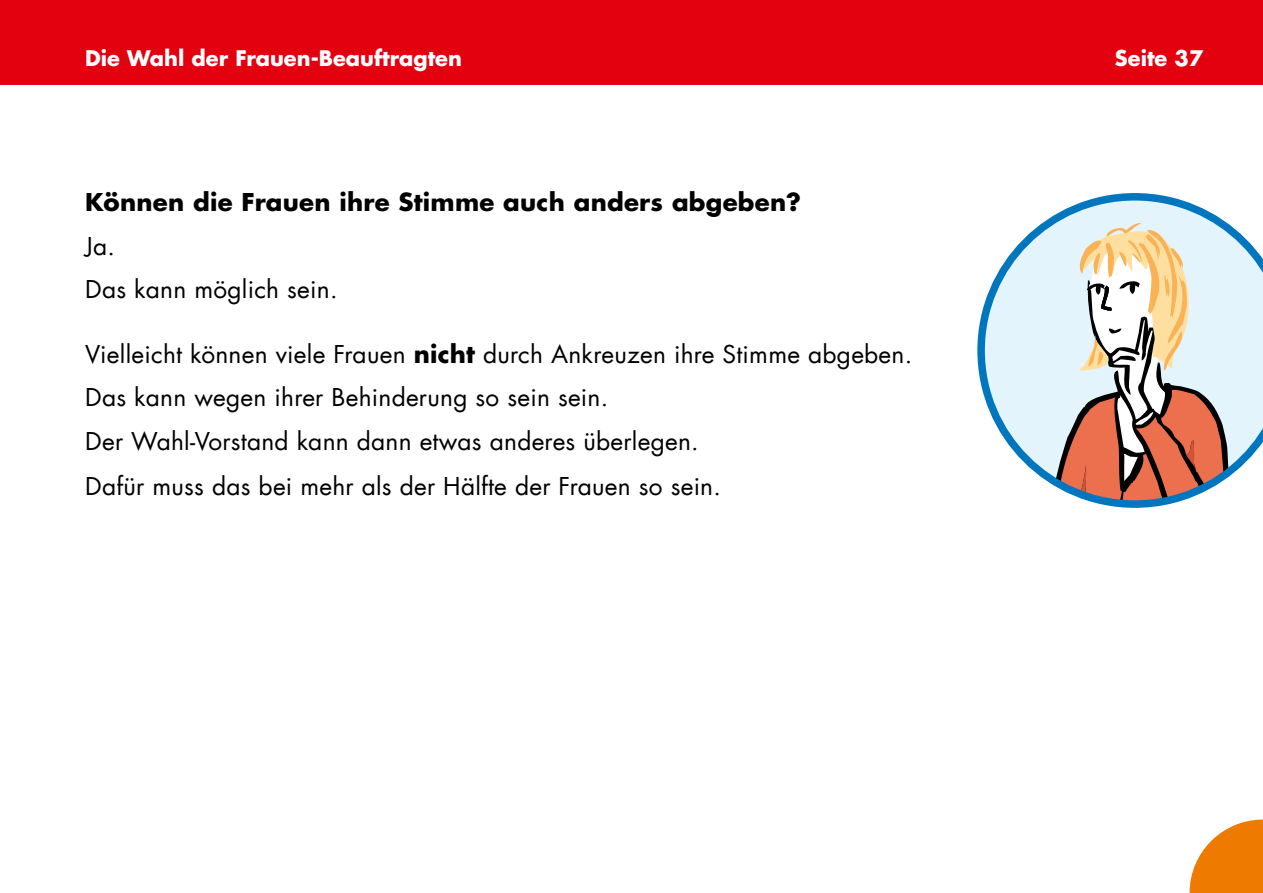
<style>
.page{position:relative;width:1263px;height:893px;background:#fff}
.page>*{position:absolute;margin:0;border:0;box-sizing:border-box;transform-origin:0 0}
.t1{font:24px/44px "Futura Com";letter-spacing:.01em;color:#000}
.t2{font:700 24px "Futura Com";letter-spacing:.01em;color:#000}
.t3{font:700 21px "Futura Com";color:#fff}
.s1{font-weight:700}
</style>
<div class="page">
<svg style="left:977px;top:193px;width:286px;height:315px"></svg>
<div style="left:0;top:0;width:1263px;height:85px;background:#e3000f"></div>
<svg style="left:1189px;top:819px;width:74px;height:74px"></svg>
<p class="t3" style="left:85px;top:42px;width:378px">Die Wahl der Frauen-Beauftragten</p>
<p class="t3" style="left:1115px;top:42px;width:90px">Seite 37</p>
<p class="t2" style="left:85px;top:184px;width:717px">Können die Frauen ihre Stimme auch anders abgeben?</p>
<p class="t1" style="left:85px;top:224px;width:254px;line-height:43.5px">Ja.<br>Das kann möglich sein.</p>
<p class="t1" style="left:85px;top:332px;width:828px">Vielleicht können viele Frauen <span class="s1">nicht</span> durch Ankreuzen ihre Stimme abgeben.<br>Das kann wegen ihrer Behinderung so sein sein.<br>Der Wahl-Vorstand kann dann etwas anderes überlegen.<br>Dafür muss das bei mehr als der Hälfte der Frauen so sein.</p>
</div>
